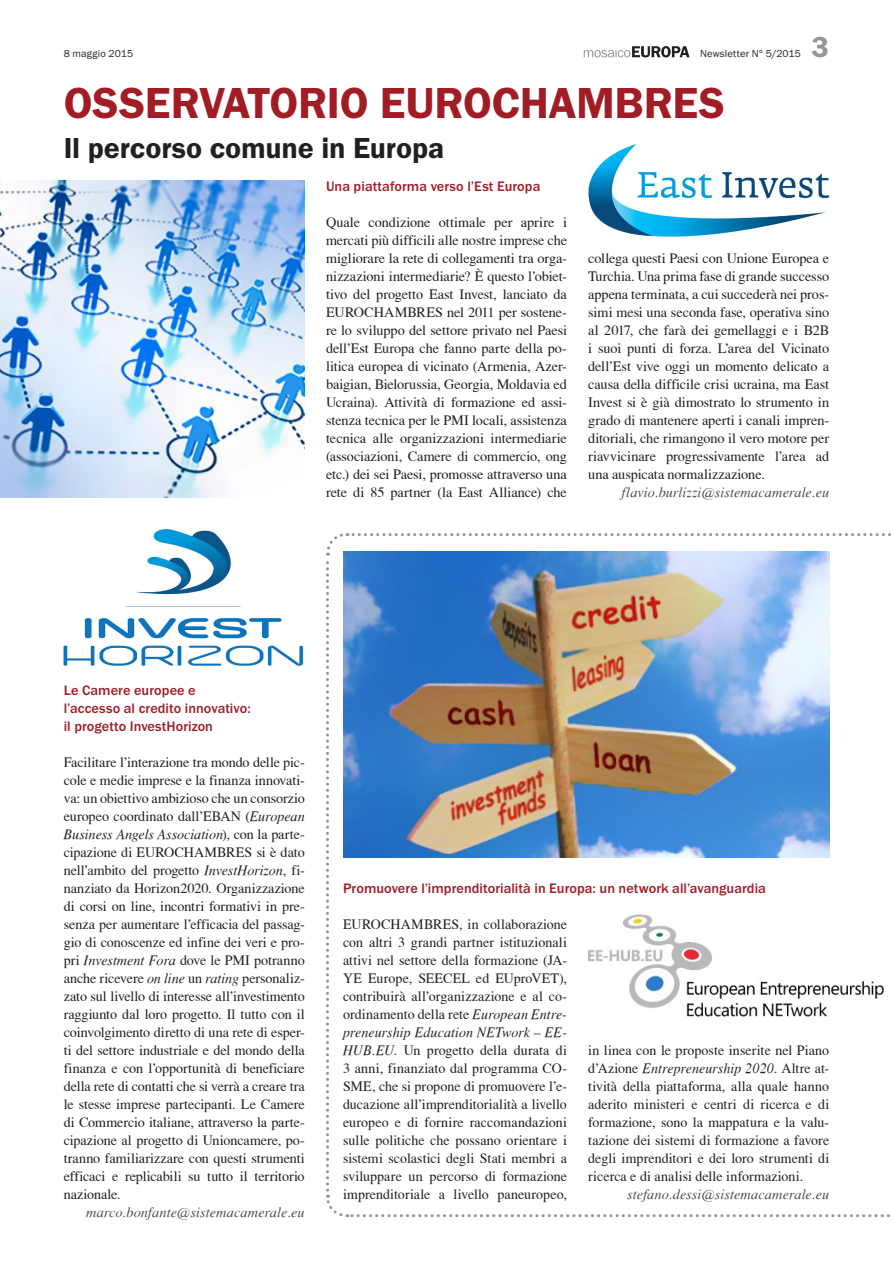
<style>
.page{position:relative;width:893px;height:1263px;background:#fff}
.page>*{position:absolute;margin:0;border:0;box-sizing:border-box;transform-origin:0 0}
.t1{font:600 45px "Franklin Gothic Itc T";letter-spacing:-.005em;color:#a11c25}
.t2{font:600 30px "Franklin Gothic Itc T";letter-spacing:-.005em;color:#231f20}
.t3{font:600 30px "Franklin Gothic Itc T";color:#939598}
.t4{font:14.25px/18px "T Acc LAD";color:#231f20;text-align:justify}
.t5{font:500 14.25px/18px "Franklin Gothic Itc T";letter-spacing:.005em;color:#a11c25}
.t6{font:14.25px "T Acc LAD Italic";letter-spacing:.005em;color:#231f20}
.t7{font:14.25px "T Acc LAD Italic";letter-spacing:.005em;color:#4b4c4d}
.t8{font:10.5px "Franklin Gothic Itc T";letter-spacing:.015em;color:#231f20}
.s1{font-family:"T Acc LAD Italic"}
.s2{font-family:"T Acc LAD"}
</style>
<div class="page">
<svg style="left:584px;top:46px;width:106px;height:11px"></svg>
<img style="left:0;top:181px;width:305px;height:316px">
<svg style="left:326px;top:533px;width:565px;height:685px"></svg>
<img style="left:343px;top:551px;width:486px;height:306px">
<img style="left:588px;top:144px;width:241px;height:93px">
<img style="left:588px;top:911px;width:296px;height:106px">
<img style="left:64px;top:529px;width:240px;height:136px">
<p class="t8" style="left:64px;top:48px;width:71px">8 maggio 2015</p>
<p class="t8" style="left:700px;top:48px;width:102px">Newsletter N° 5/2015</p>
<h1 class="t1" style="left:64px;top:77px;width:663px">OSSERVATORIO EUROCHAMBRES</h1>
<h2 class="t2" style="left:64px;top:131px;width:382px">Il percorso comune in Europa</h2>
<h2 class="t3" style="left:812px;top:30px;width:19px">3</h2>
<p class="t5" style="left:326px;top:177px;width:216px">Una piattaforma verso l’Est Europa</p>
<p class="t4" style="left:326px;top:213px;width:242px">Quale condizione ottimale per aprire i mercati più difficili alle nostre imprese che migliorare la rete di collegamenti tra orga&shy;nizzazioni intermediarie? È questo l’obiet&shy;tivo del progetto East Invest, lanciato da EUROCHAMBRES nel 2011 per sostene&shy;re lo sviluppo del settore privato nel Paesi dell’Est Europa che fanno parte della po&shy;litica europea di vicinato (Armenia, Azer&shy;baigian, Bielorussia, Georgia, Moldavia ed Ucraina). Attività di formazione ed assi&shy;stenza tecnica per le PMI locali, assistenza tecnica alle organizzazioni intermediarie (associazioni, Camere di commercio, ong etc.) dei sei Paesi, promosse attraverso una rete di 85 partner (la East Alliance) che</p>
<p class="t4" style="left:588px;top:249px;width:242px">collega questi Paesi con Unione Europea e Turchia. Una prima fase di grande successo appena terminata, a cui succederà nei pros&shy;simi mesi una seconda fase, operativa sino al 2017, che farà dei gemellaggi e i B2B i suoi punti di forza. L’area del Vicinato dell’Est vive oggi un momento delicato a causa della difficile crisi ucraina, ma East Invest si è già dimostrato lo strumento in grado di mantenere aperti i canali impren&shy;ditoriali, che rimangono il vero motore per riavvicinare progressivamente l’area ad una auspicata normalizzazione.</p>
<p class="t7" style="left:622px;top:484px;width:209px">flavio.burlizzi@sistemacamerale.eu</p>
<p class="t5" style="left:64px;top:681px;width:189px">Le Camere europee e l’accesso al credito innovativo: il progetto InvestHorizon</p>
<p class="t4" style="left:64px;top:753px;width:242px">Facilitare l’interazione tra mondo delle pic&shy;cole e medie imprese e la finanza innovati&shy;va: un obiettivo ambizioso che un consorzio europeo coordinato dall’EBAN (<span class="s1">European</span></p>
<p class="t6" style="left:64px;top:826px;width:242px">Business Angels Association<span class="s2">), con la parte-</span></p>
<p class="t4" style="left:64px;top:843px;width:242px">cipazione di EUROCHAMBRES si è dato nell’ambito del progetto <span class="s1">InvestHorizon</span>, fi&shy;nanziato da Horizon2020. Organizzazione di corsi on line, incontri formativi in pre&shy;senza per aumentare l’efficacia del passag&shy;gio di conoscenze ed infine dei veri e pro&shy;pri <span class="s1">Investment Fora</span> dove le PMI potranno anche ricevere <span class="s1">on line</span> un <span class="s1">rating</span> personaliz&shy;zato sul livello di interesse all’investimento raggiunto dal loro progetto. Il tutto con il coinvolgimento diretto di una rete di esper&shy;ti del settore industriale e del mondo della finanza e con l’opportunità di beneficiare della rete di contatti che si verrà a creare tra le stesse imprese partecipanti. Le Camere di Commercio italiane, attraverso la parte&shy;cipazione al progetto di Unioncamere, po&shy;tranno familiarizzare con questi strumenti efficaci e replicabili su tutto il territorio nazionale.</p>
<p class="t7" style="left:86px;top:1204px;width:220px">marco.bonfante@sistemacamerale.eu</p>
<p class="t5" style="left:343px;top:879px;width:424px">Promuovere l’imprenditorialità in Europa: un network all’avanguardia</p>
<p class="t4" style="left:343px;top:915px;width:225px">EUROCHAMBRES, in collaborazione con altri 3 grandi partner istituzionali attivi nel settore della formazione (JA-YE Europe, SEECEL ed EUproVET), contribuirà all’organizzazione e al co&shy;ordinamento della rete <span class="s1">European Entre-</span></p>
<p class="t6" style="left:343px;top:1024px;width:225px">preneurship Education NETwork – EE-</p>
<p class="t4" style="left:343px;top:1041px;width:225px"><span class="s1">HUB.EU</span>. Un progetto della durata di 3 anni, finanziato dal programma CO-SME, che si propone di promuovere l’e&shy;ducazione all’imprenditorialità a livello europeo e di fornire raccomandazioni sulle politiche che possano orientare i sistemi scolastici degli Stati membri a sviluppare un percorso di formazione imprenditoriale a livello paneuropeo,</p>
<p class="t4" style="left:588px;top:1041px;width:242px">in linea con le proposte inserite nel Piano</p>
<p class="t6" style="left:588px;top:1060px;width:242px"><span class="s2">d’Azione</span> Entrepreneurship 2020<span class="s2">. Altre at-</span></p>
<p class="t4" style="left:588px;top:1077px;width:242px">tività della piattaforma, alla quale hanno aderito ministeri e centri di ricerca e di formazione, sono la mappatura e la valu&shy;tazione dei sistemi di formazione a favore degli imprenditori e dei loro strumenti di ricerca e di analisi delle informazioni.</p>
<p class="t7" style="left:627px;top:1186px;width:203px">stefano.dessi@sistemacamerale.eu</p>
</div>
